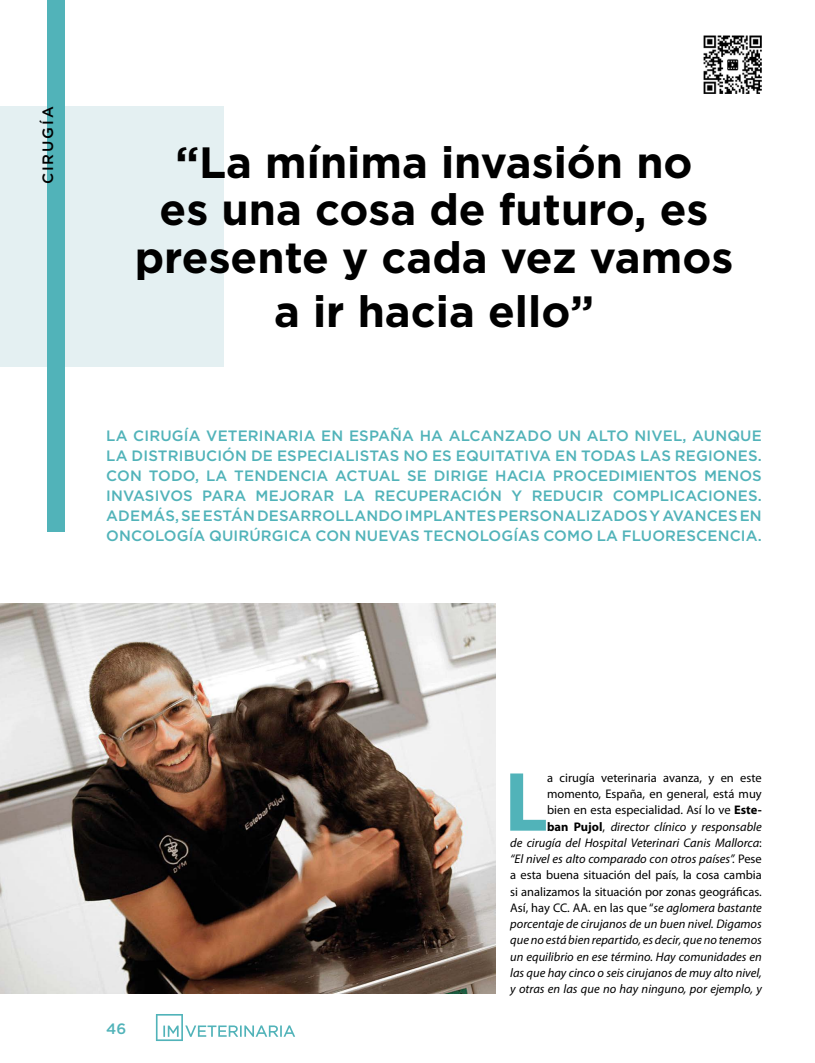
<style>
.page{position:relative;width:815px;height:1063px;background:#fff}
.page>*{position:absolute;margin:0;border:0;box-sizing:border-box;transform-origin:0 0}
.t1{font:700 84.88px "Myriad Pro";color:#51b3b9}
.t2{font:700 43.75px/47.5px "Gotham";color:#000;text-align:center}
.t3{font:500 15px/20px "Gotham";letter-spacing:.01em;color:#51b3b9;text-align:justify}
.t4{font:500 15px "Gotham";letter-spacing:.13em;color:#000}
.t5{font:italic 12.5px/16.2px "Myriad Pro";color:#000;text-align:right}
.s1{font-style:normal}
.s2{font-weight:700;font-style:normal}
</style>
<div class="page">
<svg style="left:156px;top:1014px;width:139px;height:27px"></svg>
<div style="left:0;top:106px;width:223px;height:261px;background:#e4f0f2"></div>
<div style="left:47px;top:0;width:18px;height:531px;background:#51b3b9"></div>
<img style="left:0;top:603px;width:495px;height:390px">
<img style="left:703px;top:35px;width:59px;height:58px">
<p class="t4" style="left:38px;top:184px;width:80px;rotate:-90deg">CIRUGÍA</p>
<h2 class="t2" style="left:135px;top:138px;width:600px">“La mínima invasión no<br>es una cosa de futuro, es presente y cada vez vamos</h2>
<h2 class="t2" style="left:274px;top:288px;width:321px">a ir hacia ello”</h2>
<p class="t3" style="left:106px;top:425px;width:657px">LA CIRUGÍA VETERINARIA EN ESPAÑA HA ALCANZADO UN ALTO NIVEL, AUNQUE LA DISTRIBUCIÓN DE ESPECIALISTAS NO ES EQUITATIVA EN TODAS LAS REGIONES.<br>CON TODO, LA TENDENCIA ACTUAL SE DIRIGE HACIA PROCEDIMIENTOS MENOS INVASIVOS PARA MEJORAR LA RECUPERACIÓN Y REDUCIR COMPLICACIONES.<br>ADEMÁS, SE ESTÁN DESARROLLANDO IMPLANTES PERSONALIZADOS Y AVANCES EN ONCOLOGÍA QUIRÚRGICA CON NUEVAS TECNOLOGÍAS COMO LA FLUORESCENCIA.</p>
<p class="t3" style="left:106px;top:1018px;width:22px">46</p>
<p class="t5" style="left:510px;top:769px;width:253px"><span class="s1">a cirugía veterinaria avanza, y en este momento, España, en general, está muy<br>bien en esta especialidad. Así lo ve</span> <span class="s2">Este-<br>ban Pujol</span><span class="s1">,</span> director clínico y responsable<br>de cirugía del Hospital Veterinari Canis Mallorca<span class="s1">: </span>“El nivel es alto comparado con otros países”. <span class="s1">Pese a esta buena situación del país, la cosa cambia si analizamos la situación por zonas geográficas.<br>Así, hay CC. AA. en las que “</span>se aglomera bastante porcentaje de cirujanos de un buen nivel. Digamos que no está bien repartido, es decir, que no tenemos un equilibrio en ese término. Hay comunidades en las que hay cinco o seis cirujanos de muy alto nivel, y otras en las que no hay ninguno, por ejemplo, y</p>
<h1 class="t1" style="left:505px;top:747px;width:45px">L</h1>
</div>
